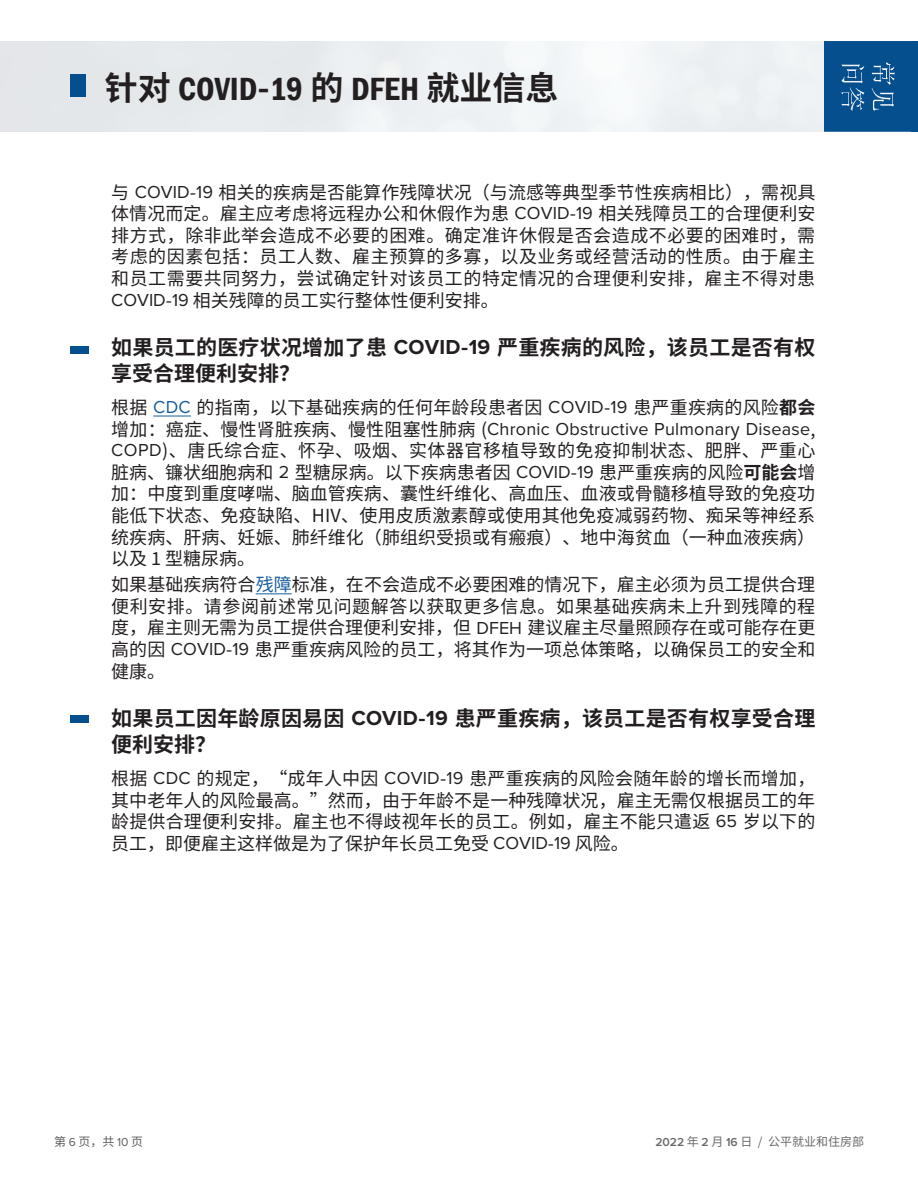
<style>
.page{position:relative;width:918px;height:1188px;background:#fff}
.page>*{position:absolute;margin:0;border:0;box-sizing:border-box;transform-origin:0 0}
.t1{font:600 condensed 33px "Franklin Gothic";color:#231f20}
.t2{font:700 21px/25.2px "Source Han Sans SC";letter-spacing:.01em;color:#231f20}
.t3{font:18px/21.6px "Source Han Sans SC";letter-spacing:.005em;color:#231f20;text-align:justify}
.t4{font:12px "Source Han Sans SC";color:#69696c}
.t5{font:12px "Source Han Sans SC";color:#5f5f62}
.s1{font-family:"Source Han Sans SC";font-weight:700;font-stretch:normal}
.s2{font-family:"Proxima Nova"}
.s3{font-family:"Proxima Nova";color:#175d9e}
.s4{font-weight:700}
.s5{color:#175d9e}
.s6{font-family:"Proxima Nova";font-weight:600}
</style>
<div class="page">
<div style="left:0;top:41px;width:918px;height:91px;background:#ebeff2"></div>
<div style="left:70px;top:74px;width:16px;height:22px;background:#064f8e"></div>
<div style="left:70px;top:347px;width:19px;height:7px;background:#064f8e"></div>
<div style="left:70px;top:716px;width:19px;height:7px;background:#064f8e"></div>
<hr style="left:153px;top:416px;width:38px;height:1px;background:#175d9e">
<hr style="left:256px;top:593px;width:36px;height:1px;background:#175d9e">
<svg style="left:824px;top:41px;width:94px;height:91px;background:#125793"></svg>
<p class="t1" style="left:105px;top:67px;width:455px"><span class="s1">针对</span> COVID<span class="s1">-</span>19 <span class="s1">的</span> DFEH <span class="s1">就业信息</span></p>
<p class="t3" style="left:111px;top:182px;width:706px">与 <span class="s2">COVID</span>-<span class="s2">19</span> 相关的疾病是否能算作残障状况（与流感等典型季节性疾病相比），需视具体情况而定。雇主应考虑将远程办公和休假作为患 <span class="s2">COVID</span>-<span class="s2">19</span> 相关残障员工的合理便利安排方式，除非此举会造成不必要的困难。确定准许休假是否会造成不必要的困难时，需考虑的因素包括：员工人数、雇主预算的多寡，以及业务或经营活动的性质。由于雇主和员工需要共同努力，尝试确定针对该员工的特定情况的合理便利安排，雇主不得对患<span class="s2">COVID</span>-<span class="s2">19</span> 相关残障的员工实行整体性便利安排。</p>
<p class="t2" style="left:111px;top:336px;width:706px">如果员工的医疗状况增加了患 <span class="s2">COVID</span>-<span class="s2">19</span> 严重疾病的风险，该员工是否有权享受合理便利安排?</p>
<p class="t3" style="left:111px;top:397px;width:706px;line-height:20.7px">根据 <span class="s3">CDC</span> 的指南，以下基础疾病的任何年龄段患者因 <span class="s2">COVID</span>-<span class="s2">19</span> 患严重疾病的风险<span class="s4">都会</span>增加：癌症、慢性肾脏疾病、慢性阻塞性肺病 (<span class="s2">Chronic Obstructive Pulmonar</span>y <span class="s2">Disease</span>,</p>
<p class="t3" style="left:111px;top:440px;width:706px"><span class="s2">COPD</span>)、唐氏综合症、怀孕、吸烟、实体器官移植导致的免疫抑制状态、肥胖、严重心脏病、镰状细胞病和 <span class="s2">2</span> 型糖尿病。以下疾病患者因 <span class="s2">COVID</span>-<span class="s2">19</span> 患严重疾病的风险<span class="s4">可能会</span>增加：中度到重度哮喘、脑血管疾病、囊性纤维化、高血压、血液或骨髓移植导致的免疫功能低下状态、免疫缺陷、HIV、使用皮质激素醇或使用其他免疫减弱药物、痴呆等神经系统疾病、肝病、妊娠、肺纤维化（肺组织受损或有瘢痕）、地中海贫血（一种血液疾病(以及 1 型糖尿病。</p>
<p class="t3" style="left:111px;top:574px;width:706px">如果基础疾病符合<span class="s5">残障</span>标准，在不会造成不必要困难的情况下，雇主必须为员工提供合理便利安排。请参阅前述常见问题解答以获取更多信息。如果基础疾病未上升到残障的程度，雇主则无需为员工提供合理便利安排，但 <span class="s2">DFEH</span> 建议雇主尽量照顾存在或可能存在更高的因 <span class="s2">COVID</span>-<span class="s2">19</span> 患严重疾病风险的员工，将其作为一项总体策略，以确保员工的安全和健康。</p>
<p class="t2" style="left:111px;top:707px;width:706px">如果员工因年龄原因易因 <span class="s2">COVID</span>-<span class="s2">19</span> 患严重疾病，该员工是否有权享受合理便利安排?</p>
<p class="t3" style="left:111px;top:768px;width:706px">根据 <span class="s2">CDC</span> 的规定，“成年人中因 <span class="s2">COVID</span>-<span class="s2">19</span> 患严重疾病的风险会随年龄的增长而增加，其中老年人的风险最高。”然而，由于年龄不是一种残障状况，雇主无需仅根据员工的年龄提供合理便利安排。雇主也不得歧视年长的员工。例如，雇主不能只遣返 <span class="s2">65</span> 岁以下的员工，即便雇主这样做是为了保护年长员工免受 <span class="s2">COVID</span>-<span class="s2">19</span> 风险。</p>
<p class="t5" style="left:54px;top:1135px;width:91px">第 页<span class="s2">6</span> ，共<span class="s2">10</span>页</p>
<p class="t4" style="left:655px;top:1135px;width:210px"><span class="s6">2022</span> 年 月<span class="s6">2 16</span> 日 / 公平就业和住房部</p>
</div>
